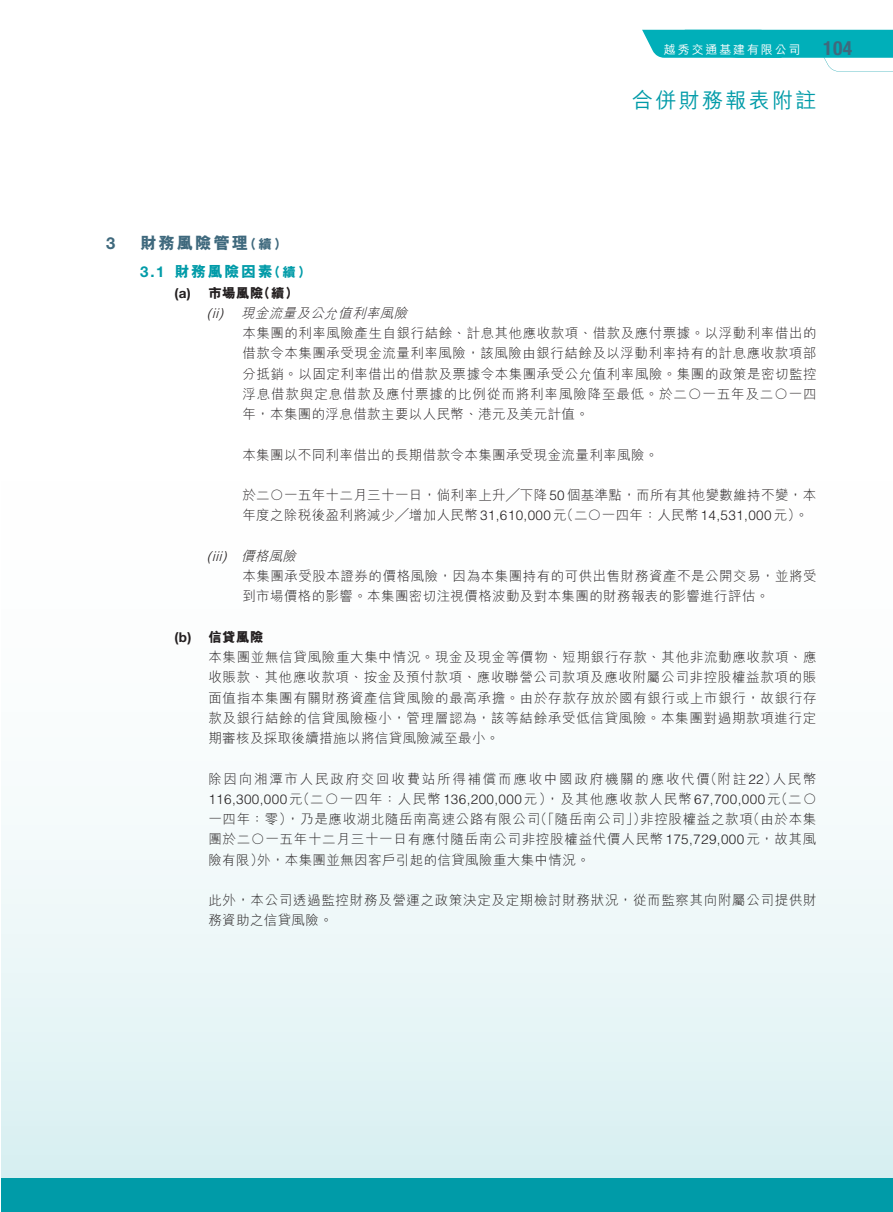
<style>
.page{position:relative;width:893px;height:1212px;background:#fff}
.page>*{position:absolute;margin:0;border:0;box-sizing:border-box;transform-origin:0 0}
.t1{font:500 21px "M Hei HK";letter-spacing:.11em;color:#009ba8}
.t2{font:700 condensed 19.5px "Helvetica Neue LT Std";color:#3f697d}
._3__標題{font:800 16.5px "M Hei HK";letter-spacing:.11em;color:#3f697d}
._3__標題-2{font:700 16.5px "Helvetica Neue LT Std";color:#3f697d}
._4__副標題{font:800 15px "M Hei HK";letter-spacing:.11em;color:#009ba8}
._4__副標題-2{font:700 15px "Helvetica Neue LT Std";color:#009ba8}
._1__內文{font:300 13.5px/20.2px "M Hei HK";letter-spacing:.04em;color:#231f20}
._1__內文-2{font:300 13.5px "Helvetica LT Std";letter-spacing:.03em;color:#231f20}
._1__內文-3{font:300 13.5px "M Hei HK";letter-spacing:.13em;color:#231f20}
._6__副_副副標題{font:italic 300 13.5px "M Hei HK";color:#231f20}
._5__副副標題{font:800 13.5px "M Hei HK";letter-spacing:.03em;color:#231f20}
._6__副_副副標題-2{font:italic 300 13.5px "Helvetica LT Std";color:#231f20}
._5__副副標題-2{font:700 13.5px "Helvetica Neue LT Std";color:#231f20}
._3__標題-3{font:800 13.5px "M Hei HK";color:#3f697d}
._4__副標題-3{font:800 13.5px "M Hei HK";color:#009ba8}
.t3{font:500 12px "M Hei HK";letter-spacing:.155em;color:#fff}
.s1{font-family:"Helvetica LT Std"}
.s2{font-family:"M Hei HK"}
</style>
<div class="page">
<div style="left:2px;top:0;width:891px;height:1212px;background:linear-gradient(to bottom,#fff,#e4f4f5)"></div>
<svg style="left:642px;top:30px;width:251px;height:42px"></svg>
<div style="left:2px;top:1178px;width:891px;height:34px;background:#009ba8"></div>
<p class="t3" style="left:664px;top:41px;width:138px">越秀交通基建有限公司</p>
<h1 class="t1" style="left:632px;top:85px;width:186px">合併財務報表附註</h1>
<h2 class="t2" style="left:823px;top:37px;width:31px">104</h2>
<p class="_3__標題-2" style="left:106px;top:233px;width:11px">3</p>
<p class="_3__標題" style="left:140px;top:234px;width:110px">財務風險管理</p>
<p class="_3__標題-3" style="left:244px;top:237px;width:45px">（續(</p>
<p class="_4__副標題-2" style="left:140px;top:263px;width:26px">3.1</p>
<p class="_4__副標題" style="left:174px;top:264px;width:100px">財務風險因素</p>
<p class="_4__副標題-3" style="left:268px;top:266px;width:45px">（續(</p>
<p class="_5__副副標題-2" style="left:174px;top:284px;width:18px">a( )</p>
<p class="_5__副副標題-2" style="left:174px;top:629px;width:18px">b( )</p>
<p class="_5__副副標題" style="left:257px;top:286px;width:43px">（續(</p>
<p class="_5__副副標題" style="left:208px;top:286px;width:57px">市場風險</p>
<p class="_6__副_副副標題-2" style="left:207px;top:305px;width:10px">(</p>
<p class="_6__副_副副標題-2" style="left:212px;top:305px;width:17px">)i i</p>
<p class="_6__副_副副標題-2" style="left:207px;top:548px;width:25px">( )</p>
<p class="_6__副_副副標題-2" style="left:212px;top:548px;width:16px">iii</p>
<p class="_6__副_副副標題" style="left:241px;top:306px;width:171px">現金流量及公允值利率風險</p>
<p class="_1__內文" style="left:242px;top:323px;width:576px;text-align:justify">本集團的利率風險產生自銀行結餘、計息其他應收款項、借款及應付票據。以浮動利率借出的借款令本集團承受現金流量利率風險，該風險由銀行結餘及以浮動利率持有的計息應收款項部分抵銷。以固定利率借出的借款及票據令本集團承受公允值利率風險。集團的政策是密切監控浮息借款與定息借款及應付票據的比例從而將利率風險降至最低。於二○一五年及二○一四年，本集團的浮息借款主要以人民幣、港元及美元計值。</p>
<p class="_1__內文" style="left:242px;top:444px;width:417px">本集團以不同利率借出的長期借款令本集團承受現金流量利率風險。</p>
<p class="_1__內文" style="left:242px;top:485px;width:575px">於二○一五年十二月三十一日，倘利率上升╱下降<span class="s1">50</span>個基準點，而所有其他變數維持不變，本年度之除稅後盈利將減少╱增加人民幣<span class="s1">31,610,000</span> （元二○一四年：人民幣<span class="s1">14,531,000</span>元。(</p>
<p class="_6__副_副副標題" style="left:241px;top:549px;width:60px">價格風險</p>
<p class="_1__內文" style="left:242px;top:566px;width:576px">本集團承受股本證券的價格風險，因為本集團持有的可供出售財務資產不是公開交易，並將受到市場價格的影響。本集團密切注視價格波動及對本集團的財務報表的影響進行評估。</p>
<p class="_5__副副標題" style="left:208px;top:630px;width:57px">信貸風險</p>
<p class="_1__內文" style="left:208px;top:647px;width:610px;text-align:justify">本集團並無信貸風險重大集中情況。現金及現金等價物、短期銀行存款、其他非流動應收款項、應收賬款、其他應收款項、按金及預付款項、應收聯營公司款項及應收附屬公司非控股權益款項的賬面值指本集團有關財務資產信貸風險的最高承擔。由於存款存放於國有銀行或上市銀行，故銀行存款及銀行結餘的信貸風險極小，管理層認為，該等結餘承受低信貸風險。本集團對過期款項進行定期審核及採取後續措施以將信貸風險減至最小。</p>
<p class="_1__內文" style="left:773px;top:768px;width:46px">人民幣</p>
<p class="_1__內文" style="left:704px;top:768px;width:75px">（附註<span class="s1">22</span>）</p>
<p class="_1__內文-3" style="left:208px;top:772px;width:503px">除因向湘潭市人民政府交回收費站所得補償而應收中國政府機關的應收代價</p>
<p class="_1__內文-2" style="left:208px;top:791px;width:610px">116,300,000 <span class="s2">（元二○一四年：人民幣</span>136,200,000<span class="s2">元 ，） 及其他應收款人民幣</span>67,700,000 <span class="s2">（元二○</span></p>
<p class="_1__內文" style="left:747px;top:809px;width:71px">（由於本集</p>
<p class="_1__內文" style="left:208px;top:809px;width:610px">一四年：零，）乃是應收湖北隨岳南高速公路有限公司<br>團於二○一五年十二月三十一日有應付隨岳南公司非控股權益代價人民幣<span class="s1">175,729,000</span>元，故其風險有限外），本集團並無因客戶引起的信貸風險重大集中情況。</p>
<p class="_1__內文" style="left:208px;top:890px;width:610px">此外，本公司透過監控財務及營運之政策決定及定期檢討財務狀況，從而監察其向附屬公司提供財務資助之信貸風險。</p>
<p class="_1__內文" style="left:534px;top:809px;width:114px">（「隨岳南公司」）</p>
<p class="_1__內文" style="left:640px;top:809px;width:114px">非控股權益之款項</p>
</div>
